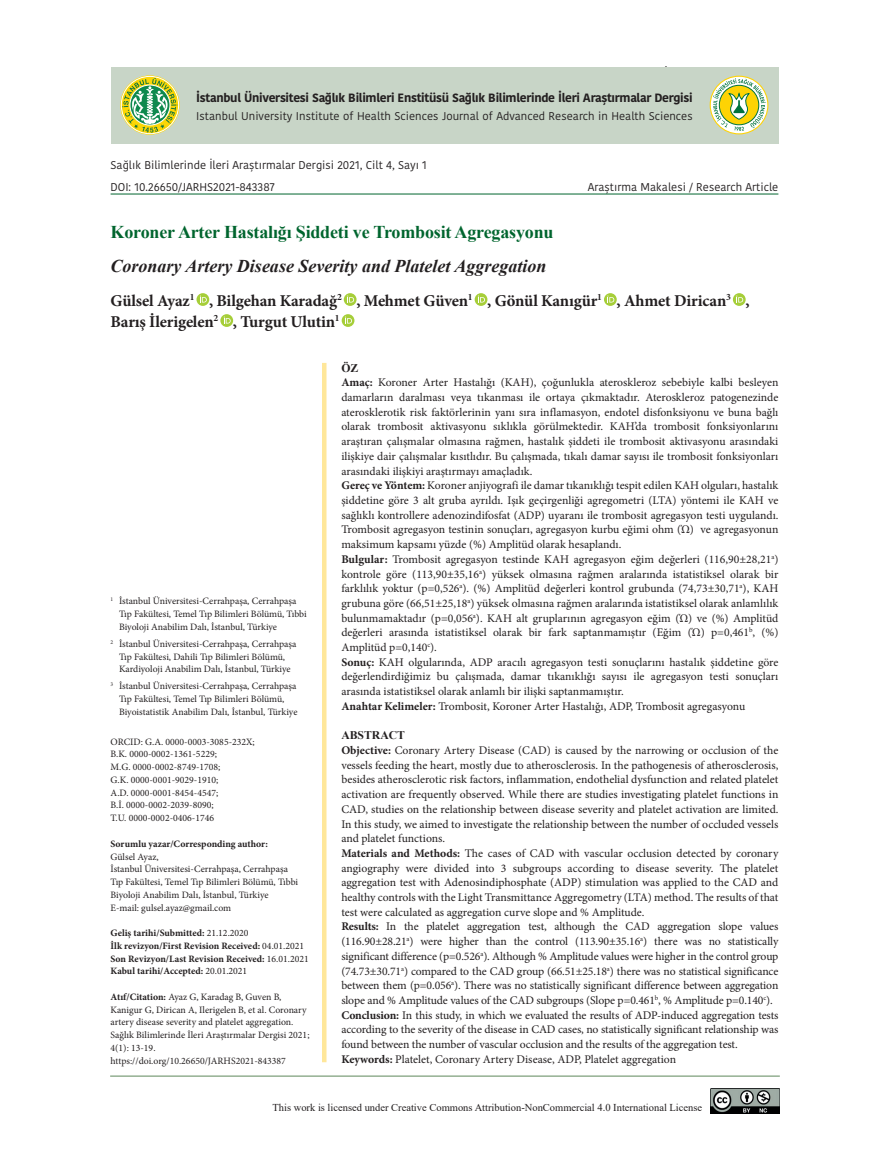
<style>
.page{position:relative;width:872px;height:1170px;background:#fff}
.page>*{position:absolute;margin:0;border:0;box-sizing:border-box;transform-origin:0 0}
.t1{font:italic 700 18px "Times New Roman";color:#231f20}
.t2{font:700 18px "Times New Roman";letter-spacing:-.01em;color:#00652e}
.t3{font:700 16.5px/21px "Minion Pro";letter-spacing:-.01em;color:#231f20}
.t4{font:700 12px "Kohinoor Bangla";letter-spacing:-.025em;color:#231f20}
.t5{font:11.7px/14.7px "Minion Pro";letter-spacing:-.005em;color:#231f20}
.t6{font:700 11.7px "Times New Roman";color:#231f20}
.t7{font:11.25px "Kohinoor Bangla";color:#231f20}
.t8{font:10.5px "Times New Roman";color:#231f20}
.t9{font:9.75px/12.8px "Minion Pro";color:#231f20}
.t10{font:700 9.75px/12.8px "Minion Pro";color:#231f20}
.s1{font-weight:700}
.s2{font-weight:400}
</style>
<div class="page">
<svg style="left:196px;top:293px;width:13px;height:13px"></svg>
<svg style="left:200px;top:295px;width:7px;height:7px"></svg>
<svg style="left:344px;top:293px;width:12px;height:13px"></svg>
<svg style="left:347px;top:295px;width:7px;height:7px"></svg>
<svg style="left:474px;top:293px;width:13px;height:13px"></svg>
<svg style="left:478px;top:295px;width:7px;height:7px"></svg>
<svg style="left:604px;top:293px;width:13px;height:13px"></svg>
<svg style="left:607px;top:295px;width:7px;height:7px"></svg>
<svg style="left:733px;top:293px;width:12px;height:13px"></svg>
<svg style="left:736px;top:295px;width:7px;height:7px"></svg>
<svg style="left:220px;top:314px;width:13px;height:13px"></svg>
<svg style="left:224px;top:316px;width:7px;height:7px"></svg>
<svg style="left:342px;top:314px;width:12px;height:13px"></svg>
<svg style="left:345px;top:316px;width:7px;height:7px"></svg>
<hr style="left:322px;top:363px;width:4px;height:699px;background:#ffe79a">
<hr style="left:111px;top:194px;width:667px;height:1px;background:#00652e">
<div style="left:111px;top:67px;width:667px;height:76px;background:#c8d5c7"></div>
<div style="left:121px;top:76px;width:58px;height:58px;border:1px solid #fff;border-radius:50%"></div>
<svg style="left:122px;top:78px;width:55px;height:55px;background:#a8c46f"></svg>
<div style="left:709px;top:76px;width:59px;height:58px;border:1px solid #bfbfbf;border-radius:50%"></div>
<svg style="left:713px;top:78px;width:53px;height:53px;background:#cad285"></svg>
<img style="left:710px;top:1088px;width:70px;height:25px">
<hr style="left:110px;top:1075px;width:670px;height:1px;background:#5d875a">
<p class="t4" style="left:196px;top:88px;width:498px">İstanbul Üniversitesi Sağlık Bilimleri Enstitüsü Sağlık Bilimlerinde İleri Araştırmalar Dergisi</p>
<p class="t7" style="left:196px;top:108px;width:498px">Istanbul University Institute of Health Sciences Journal of Advanced Research in Health Sciences</p>
<p class="t7" style="left:111px;top:157px;width:318px">Sağlık Bilimlerinde İleri Araştırmalar Dergisi 2021, Cilt 4, Sayı 1</p>
<p class="t7" style="left:111px;top:178px;width:166px">DOI: 10.26650/JARHS2021-843387</p>
<p class="t7" style="left:588px;top:178px;width:192px">Araştırma Makalesi / Research Article</p>
<h1 class="t2" style="left:111px;top:219px;width:444px">Koroner Arter Hastalığı Şiddeti ve Trombosit Agregasyonu</h1>
<h1 class="t1" style="left:111px;top:253px;width:437px">Coronary Artery Disease Severity and Platelet Aggregation</h1>
<h2 class="t3" style="left:111px;top:290px;width:640px">Gülsel Ayaz<sup>1</sup> , Bilgehan Karadağ<sup>2</sup> , Mehmet Güven<sup>1</sup> , Gönül Kanıgür<sup>1</sup> , Ahmet Dirican<sup>3</sup> ,<br>Barış İlerigelen<sup>2</sup> , Turgut Ulutin<sup>1</sup></h2>
<p class="t6" style="left:341px;top:359px;width:18px">ÖZ</p>
<p class="t5" style="left:341px;top:375px;width:438px"><span class="s1">Amaç:</span> Koroner Arter Hastalığı (KAH), çoğunlukla ateroskleroz sebebiyle kalbi besleyen damarların daralması veya tıkanması ile ortaya çıkmaktadır. Ateroskleroz patogenezinde aterosklerotik risk faktörlerinin yanı sıra inflamasyon, endotel disfonksiyonu ve buna bağlı olarak trombosit aktivasyonu sıklıkla görülmektedir. KAH’da trombosit fonksiyonlarını araştıran çalışmalar olmasına rağmen, hastalık şiddeti ile trombosit aktivasyonu arasındaki ilişkiye dair çalışmalar kısıtlıdır. Bu çalışmada, tıkalı damar sayısı ile trombosit fonksiyonları arasındaki ilişkiyi araştırmayı amaçladık.<br><span class="s1">Gereç ve Yöntem:</span> Koroner anjiyografi ile damar tıkanıklığı tespit edilen KAH olguları, hastalık şiddetine göre 3 alt gruba ayrıldı. Işık geçirgenliği agregometri (LTA) yöntemi ile KAH ve sağlıklı kontrollere adenozindifosfat (ADP) uyaranı ile trombosit agregasyon testi uygulandı.<br>Trombosit agregasyon testinin sonuçları, agregasyon kurbu eğimi ohm (Ώ) ve agregasyonun maksimum kapsamı yüzde (%) Amplitüd olarak hesaplandı.<br><span class="s1">Bulgular:</span> Trombosit agregasyon testinde KAH agregasyon eğim değerleri (116,90±28,21<sup>a</sup>) kontrole göre (113,90±35,16<sup>a</sup>) yüksek olmasına rağmen aralarında istatistiksel olarak bir farklılık yoktur (p=0,526<sup>a</sup>). (%) Amplitüd değerleri kontrol grubunda (74,73±30,71<sup>a</sup>), KAH grubuna göre (66,51±25,18<sup>a</sup>) yüksek olmasına rağmen aralarında istatistiksel olarak anlamlılık bulunmamaktadır (p=0,056<sup>a</sup>). KAH alt gruplarının agregasyon eğim (Ώ) ve (%) Amplitüd değerleri arasında istatistiksel olarak bir fark saptanmamıştır (Eğim (Ώ) p=0,461<sup>b</sup>, (%)<br>Amplitüd p=0,140<sup>c</sup>).<br><span class="s1">Sonuç:</span> KAH olgularında, ADP aracılı agregasyon testi sonuçlarını hastalık şiddetine göre değerlendirdiğimiz bu çalışmada, damar tıkanıklığı sayısı ile agregasyon testi sonuçları arasında istatistiksel olarak anlamlı bir ilişki saptanmamıştır.<br><span class="s1">Anahtar Kelimeler:</span> Trombosit, Koroner Arter Hastalığı, ADP, Trombosit agregasyonu</p>
<p class="t6" style="left:341px;top:727px;width:65px">ABSTRACT</p>
<p class="t5" style="left:341px;top:743px;width:438px"><span class="s1">Objective:</span> Coronary Artery Disease (CAD) is caused by the narrowing or occlusion of the vessels feeding the heart, mostly due to atherosclerosis. In the pathogenesis of atherosclerosis, besides atherosclerotic risk factors, inflammation, endothelial dysfunction and related platelet activation are frequently observed. While there are studies investigating platelet functions in CAD, studies on the relationship between disease severity and platelet activation are limited.<br>In this study, we aimed to investigate the relationship between the number of occluded vessels and platelet functions.<br><span class="s1">Materials and Methods:</span> The cases of CAD with vascular occlusion detected by coronary angiography were divided into 3 subgroups according to disease severity. The platelet aggregation test with Adenosindiphosphate (ADP) stimulation was applied to the CAD and healthy controls with the Light Transmittance Aggregometry (LTA) method. The results of that test were calculated as aggregation curve slope and % Amplitude.<br><span class="s1">Results:</span> In the platelet aggregation test, although the CAD aggregation slope values (116.90±28.21<sup>a</sup>) were higher than the control (113.90±35.16<sup>a</sup>) there was no statistically significant difference (p=0.526<sup>a</sup>). Although % Amplitude values were higher in the control group (74.73±30.71<sup>a</sup>) compared to the CAD group (66.51±25.18<sup>a</sup>) there was no statistical significance between them (p=0.056<sup>a</sup>). There was no statistically significant difference between aggregation slope and % Amplitude values of the CAD subgroups (Slope p=0.461<sup>b</sup>, % Amplitude p=0.140<sup>c</sup>).<br><span class="s1">Conclusion:</span> In this study, in which we evaluated the results of ADP-induced aggregation tests according to the severity of the disease in CAD cases, no statistically significant relationship was found between the number of vascular occlusion and the results of the aggregation test.<br><span class="s1">Keywords:</span> Platelet, Coronary Artery Disease, ADP, Platelet aggregation</p>
<p class="t9" style="left:119px;top:595px;width:189px;text-indent:-9px"><sup>1</sup> İstanbul Üniversitesi-Cerrahpaşa, Cerrahpaşa<br>Tıp Fakültesi, Temel Tıp Bilimleri Bölümü, Tıbbi<br>Biyoloji Anabilim Dalı, İstanbul, Türkiye</p>
<p class="t9" style="left:111px;top:637px;width:187px;text-align:center"><sup>2</sup> İstanbul Üniversitesi-Cerrahpaşa, Cerrahpaşa<br>Tıp Fakültesi, Dahili Tıp Bilimleri Bölümü,<br>Kardiyoloji Anabilim Dalı, İstanbul, Türkiye</p>
<p class="t9" style="left:119px;top:680px;width:180px;text-indent:-9px"><sup>3</sup> İstanbul Üniversitesi-Cerrahpaşa, Cerrahpaşa<br>Tıp Fakültesi, Temel Tıp Bilimleri Bölümü,<br>Biyoistatistik Anabilim Dalı, İstanbul, Türkiye</p>
<p class="t9" style="left:111px;top:735px;width:146px">ORCID: G.A. 0000-0003-3085-232X;<br>B.K. 0000-0002-1361-5229;<br>M.G. 0000-0002-8749-1708;<br>G.K. 0000-0001-9029-1910;<br>A.D. 0000-0001-8454-4547;<br>B.İ. 0000-0002-2039-8090;<br>T.U. 0000-0002-0406-1746</p>
<p class="t10" style="left:111px;top:837px;width:159px">Sorumlu yazar/Corresponding author:</p>
<p class="t9" style="left:111px;top:850px;width:189px">Gülsel Ayaz,<br>İstanbul Üniversitesi-Cerrahpaşa, Cerrahpaşa Tıp Fakültesi, Temel Tıp Bilimleri Bölümü, Tıbbi Biyoloji Anabilim Dalı, İstanbul, Türkiye E-mail: gulsel.ayaz@gmail.com</p>
<p class="t10" style="left:111px;top:926px;width:200px">Geliş tarihi/Submitted: <span class="s2">21.12.2020<br></span>İlk revizyon/First Revision Received: <span class="s2">04.01.2021<br></span>Son Revizyon/Last Revision Received: <span class="s2">16.01.2021<br></span>Kabul tarihi/Accepted: <span class="s2">20.01.2021</span></p>
<p class="t9" style="left:111px;top:990px;width:200px"><span class="s1">Atıf/Citation:</span> Ayaz G, Karadag B, Guven B, Kanigur G, Dirican A, Ilerigelen B, et al. Coronary artery disease severity and platelet aggregation.<br>Sağlık Bilimlerinde İleri Araştırmalar Dergisi 2021; 4(1): 13-19. https://doi.org/10.26650/JARHS2021-843387</p>
<p class="t8" style="left:272px;top:1100px;width:431px">This work is licensed under Creative Commons Attribution-NonCommercial 4.0 International License</p>
</div>
